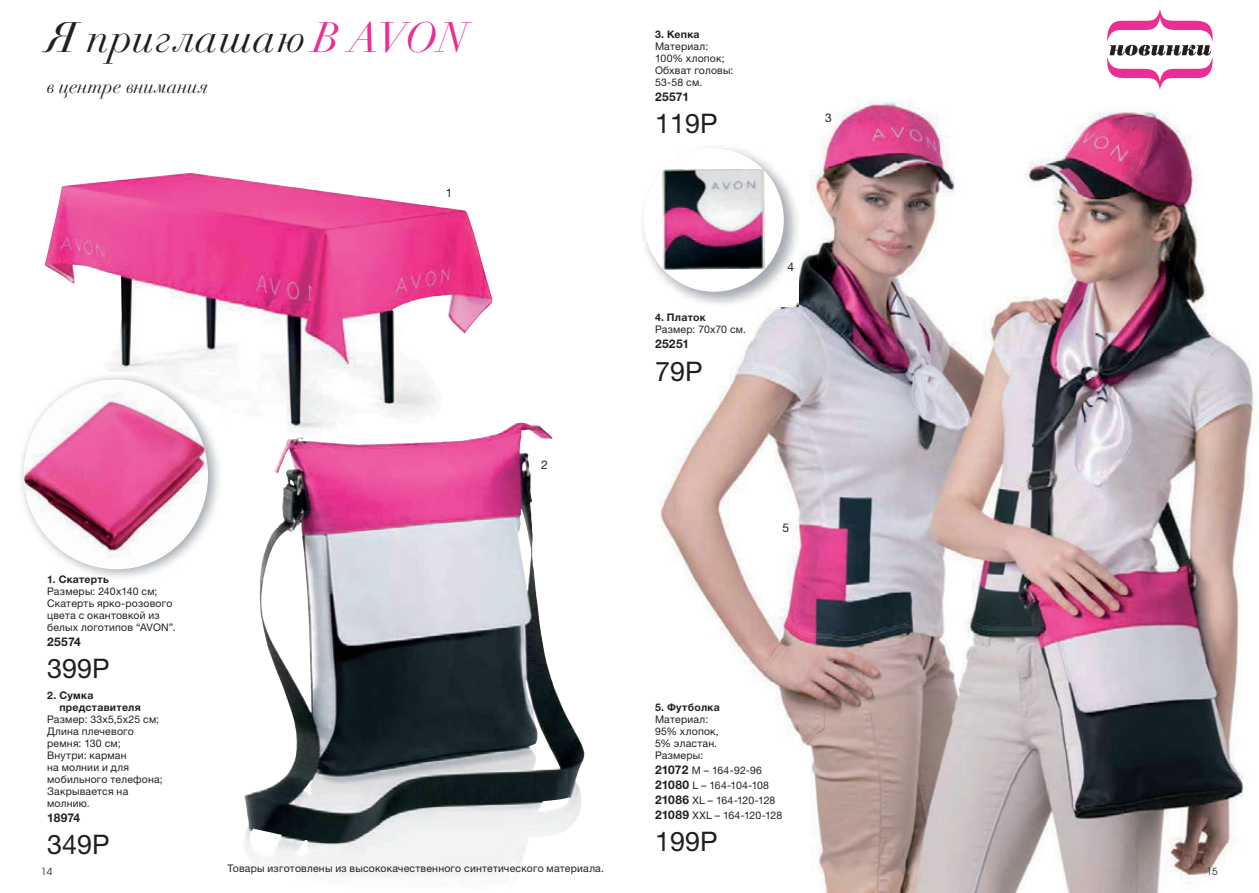
<style>
.page{position:relative;width:1259px;height:893px;background:#fff}
.page>*{position:absolute;margin:0;border:0;box-sizing:border-box;transform-origin:0 0}
.t1{font:italic 42px "Didot L Ts Pro";color:#231f20}
.t2{font:27px "Helvetica Neue LTW1 Gs 55 Roman";color:#231f20}
.t3{font:italic 19.5px "Didot L Ts Pro";color:#231f20}
.t4{font:700 12px "Helvetica Neue LTW1 Gs 55 Roman";letter-spacing:.015em;color:#231f20}
.t5{font:12px "Helvetica Neue LTW1 Gs 55 Roman";color:#231f20}
.t6{font:10.5px/12px "Helvetica Neue LTW1 Gs 55 Roman";letter-spacing:.02em;color:#231f20}
.t7{font:700 10.5px/12px "Helvetica Neue LTW1 Gs 55 Roman";letter-spacing:.025em;color:#231f20}
.t8{font:10.5px "Helvetica Neue LTW1 Gs 55 Roman";color:#231f20}
.t9{font:9.75px "ITC Avant Garde Got Boo";color:#231f20}
.s1{color:#ec2d94}
.s2{font-weight:700;font-size:12px}
</style>
<div class="page">
<img style="left:45px;top:173px;width:447px;height:250px">
<img style="left:660px;top:89px;width:596px;height:804px">
<img style="left:643px;top:144px;width:155px;height:162px">
<div style="left:643px;top:148px;width:141px;height:144px;background:#fff;border-radius:50%"></div>
<img style="left:662px;top:169px;width:103px;height:101px">
<img style="left:244px;top:423px;width:341px;height:454px">
<img style="left:45px;top:372px;width:176px;height:206px">
<img style="left:136px;top:372px;width:85px;height:35px">
<svg style="left:45px;top:373px;width:171px;height:204px"></svg>
<img style="left:20px;top:380px;width:196px;height:195px">
<svg style="left:1107px;top:10px;width:106px;height:79px"></svg>
<h1 class="t1" style="left:47px;top:10px;width:422px">Я приглашаю <span class="s1">В AVON</span></h1>
<h3 class="t3" style="left:47px;top:74px;width:163px">в центре внимания</h3>
<p class="t5" style="left:446px;top:185px;width:8px">1</p>
<p class="t7" style="left:47px;top:573px;width:63px">1. Скатерть</p>
<p class="t6" style="left:47px;top:585px;width:130px">Размеры: 240х140 см;<br>Скатерть ярко-розового цвета с окантовкой из белых логотипов “AVON”.</p>
<p class="t4" style="left:47px;top:634px;width:35px">25574</p>
<h2 class="t2" style="left:47px;top:652px;width:64px">399Р</h2>
<p class="t7" style="left:59px;top:689px;width:83px;text-indent:-12px">2. Сумка представителя</p>
<p class="t6" style="left:47px;top:713px;width:117px">Размер: 33х5,5х25 см;<br>Длина плечевого ремня: 130 см;<br>Внутри: карман<br>на молнии и для мобильного телефона;<br>Закрывается на молнию.</p>
<p class="t4" style="left:47px;top:810px;width:35px">18974</p>
<h2 class="t2" style="left:47px;top:828px;width:64px">349Р</h2>
<p class="t5" style="left:541px;top:457px;width:8px">2</p>
<p class="t7" style="left:655px;top:28px;width:46px">3. Кепка</p>
<p class="t6" style="left:655px;top:40px;width:80px">Материал:<br>100% хлопок;<br>Обхват головы:<br>53-58 см.</p>
<p class="t4" style="left:655px;top:89px;width:36px">25571</p>
<h2 class="t2" style="left:655px;top:107px;width:64px">119Р</h2>
<p class="t5" style="left:825px;top:111px;width:8px">3</p>
<p class="t7" style="left:655px;top:312px;width:52px">4. Платок</p>
<p class="t6" style="left:655px;top:324px;width:93px">Размер: 70х70 см.</p>
<p class="t4" style="left:655px;top:337px;width:36px">25251</p>
<h2 class="t2" style="left:655px;top:355px;width:49px">79Р</h2>
<p class="t5" style="left:787px;top:260px;width:8px">4</p>
<p class="t5" style="left:782px;top:520px;width:8px">5</p>
<p class="t7" style="left:655px;top:701px;width:66px">5. Футболка</p>
<p class="t6" style="left:655px;top:713px;width:65px">Материал:<br>95% хлопок,<br>5% эластан.<br>Размеры:</p>
<p class="t6" style="left:655px;top:763px;width:122px;line-height:15px"><span class="s2">21072</span> M – 164-92-96<br><span class="s2">21080</span> L – 164-104-108<br><span class="s2">21086</span> XL – 164-120-128</p>
<p class="t4" style="left:655px;top:807px;width:36px">21089</p>
<h2 class="t2" style="left:655px;top:825px;width:64px">199Р</h2>
<p class="t8" style="left:692px;top:809px;width:91px">XXL – 164-120-128</p>
<p class="t6" style="left:228px;top:862px;width:378px">Товары изготовлены из высококачественного синтетического материала.</p>
<p class="t9" style="left:41px;top:865px;width:12px">14</p>
<p class="t9" style="left:1206px;top:865px;width:12px">15</p>
</div>
